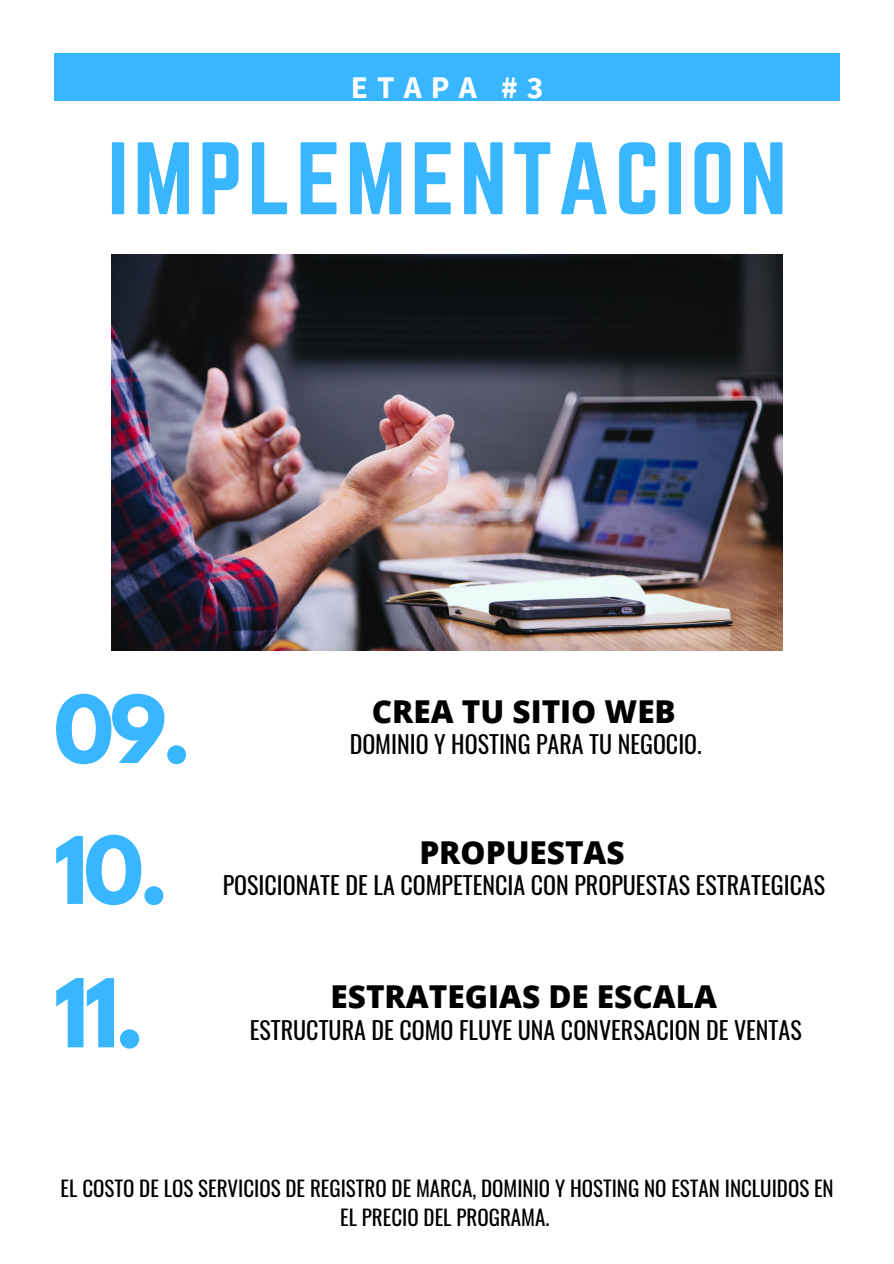
<style>
.page{position:relative;width:894px;height:1264px;background:#fff}
.page>*{position:absolute;margin:0;border:0;box-sizing:border-box;transform-origin:0 0}
.t1{font:90px "Norwester";letter-spacing:.05em;color:#38b6ff}
.t2{font:700 84px "League Spartan";color:#38b6ff}
.t3{font:700 82.35px "League Spartan";color:#38b6ff}
.t4{font:800 31.5px "Open Sans";color:#000}
.t5{font:700 31.5px "Source Sans Pro";letter-spacing:.285em;color:#fff}
.t6{font:24px "Oswald";color:#000}
.t7{font:21px/29.2px "Oswald";color:#000;text-align:center}
</style>
<div class="page">
<div style="left:54px;top:54px;width:785px;height:46px;background:#38b6ff"></div>
<img style="left:112px;top:255px;width:670px;height:395px">
<p class="t5" style="left:351px;top:67px;width:194px">ETAPA #3</p>
<p class="t1" style="left:107px;top:135px;width:680px">IMPLEMENTACION</p>
<p class="t3" style="left:54px;top:688px;width:139px">09.</p>
<p class="t3" style="left:54px;top:829px;width:116px">10.</p>
<p class="t2" style="left:54px;top:971px;width:92px">11.</p>
<p class="t4" style="left:371px;top:689px;width:305px">CREA TU SITIO WEB</p>
<p class="t6" style="left:349px;top:725px;width:353px">DOMINIO Y HOSTING PARA TU NEGOCIO.</p>
<p class="t4" style="left:419px;top:829px;width:207px">PROPUESTAS</p>
<p class="t6" style="left:222px;top:866px;width:604px">POSICIONATE DE LA COMPETENCIA CON PROPUESTAS ESTRATEGICAS</p>
<p class="t4" style="left:330px;top:974px;width:388px">ESTRATEGIAS DE ESCALA</p>
<p class="t6" style="left:250px;top:1011px;width:553px">ESTRUCTURA DE COMO FLUYE UNA CONVERSACION DE VENTAS</p>
<p class="t7" style="left:61px;top:1172px;width:774px">EL COSTO DE LOS SERVICIOS DE REGISTRO DE MARCA, DOMINIO Y HOSTING NO ESTAN INCLUIDOS EN<br>EL PRECIO DEL PROGRAMA.</p>
</div>
